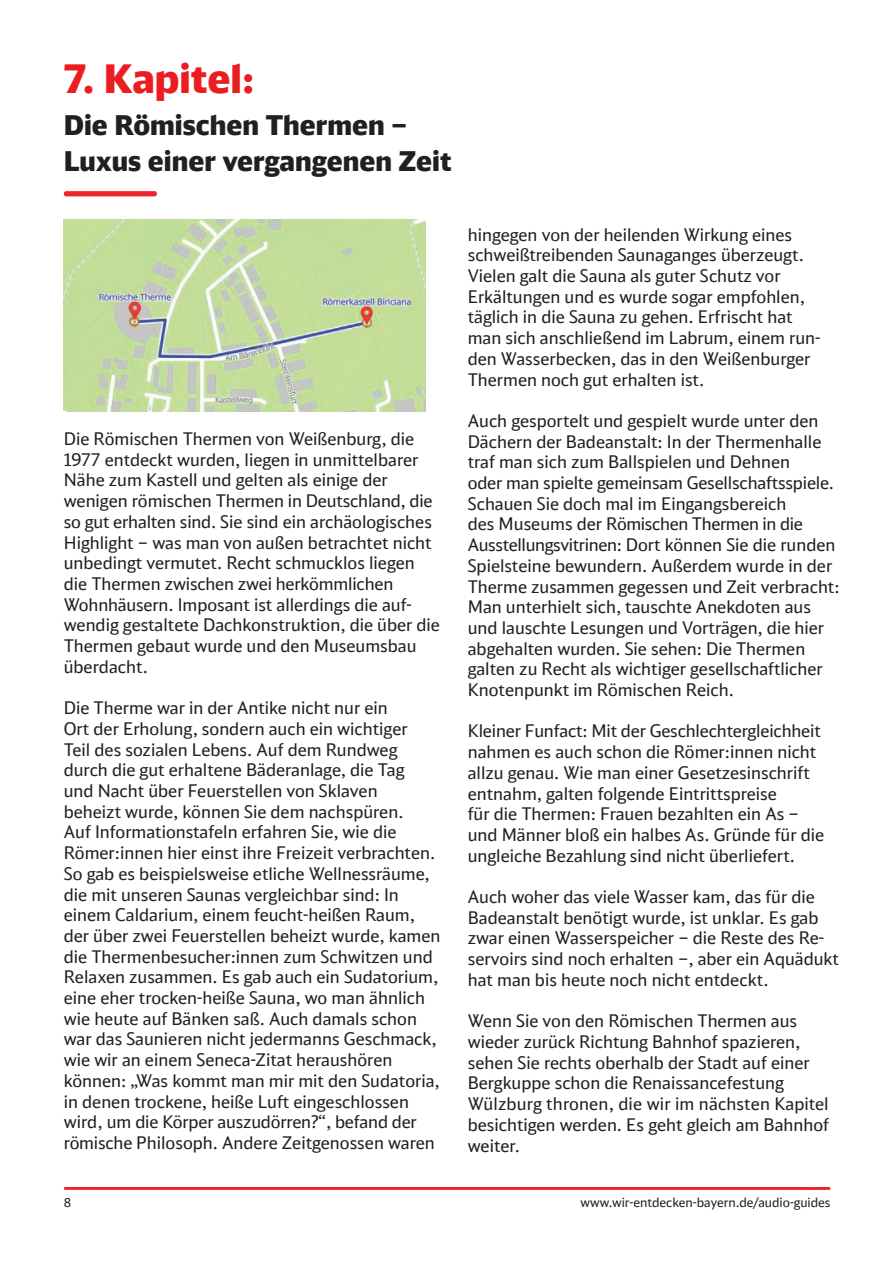
<style>
.page{position:relative;width:893px;height:1263px;background:#fff}
.page>*{position:absolute;margin:0;border:0;box-sizing:border-box;transform-origin:0 0}
.t1{font:900 39px "DB Head";color:#eb1d23}
.t2{font:900 27px/36px "DB Head";color:#231f20}
.t3{font:17.25px/20.7px "DB Head";color:#231f20}
.t4{font:12.75px "DB Head";color:#231f20}
.t5{font:12px "DB Head";color:#231f20}
</style>
<div class="page">
<svg style="left:63px;top:1187px;width:768px;height:3px;background:#ee2b34"></svg>
<svg style="left:63px;top:191px;width:94px;height:5px"></svg>
<img style="left:64px;top:220px;width:361px;height:191px">
<h1 class="t1" style="left:64px;top:53px;width:192px">7. Kapitel:</h1>
<h2 class="t2" style="left:64px;top:106px;width:389px">Die Römischen Thermen –<br>Luxus einer vergangenen Zeit</h2>
<p class="t3" style="left:64px;top:428px;width:378px">Die Römischen Thermen von Weißenburg, die 1977 entdeckt wurden, liegen in unmittelbarer Nähe zum Kastell und gelten als einige der wenigen römischen Thermen in Deutschland, die so gut erhalten sind. Sie sind ein archäologisches Highlight – was man von außen betrachtet nicht unbedingt vermutet. Recht schmucklos liegen die Thermen zwischen zwei herkömmlichen Wohnhäusern. Imposant ist allerdings die auf&shy;wendig gestaltete Dachkonstruktion, die über die Thermen gebaut wurde und den Museumsbau überdacht.</p>
<p class="t3" style="left:64px;top:697px;width:378px">Die Therme war in der Antike nicht nur ein<br>Ort der Erholung, sondern auch ein wichtiger<br>Teil des sozialen Lebens. Auf dem Rundweg durch die gut erhaltene Bäderanlage, die Tag<br>und Nacht über Feuerstellen von Sklaven<br>beheizt wurde, können Sie dem nachspüren.<br>Auf Informationstafeln erfahren Sie, wie die Römer:innen hier einst ihre Freizeit verbrachten.<br>So gab es beispielsweise etliche Wellnessräume, die mit unseren Saunas vergleichbar sind: In einem Caldarium, einem feucht-heißen Raum, der über zwei Feuerstellen beheizt wurde, kamen die Thermenbesucher:innen zum Schwitzen und Relaxen zusammen. Es gab auch ein Sudatorium, eine eher trocken-heiße Sauna, wo man ähnlich wie heute auf Bänken saß. Auch damals schon war das Saunieren nicht jedermanns Geschmack, wie wir an einem Seneca-Zitat heraushören können: „Was kommt man mir mit den Sudatoria, in denen trockene, heiße Luft eingeschlossen wird, um die Körper auszudörren?“, befand der römische Philosoph. Andere Zeitgenossen waren</p>
<p class="t3" style="left:468px;top:224px;width:354px">hingegen von der heilenden Wirkung eines schweißtreibenden Saunaganges überzeugt.<br>Vielen galt die Sauna als guter Schutz vor Erkältungen und es wurde sogar empfohlen, täglich in die Sauna zu gehen. Erfrischt hat man sich anschließend im Labrum, einem run&shy;den Wasserbecken, das in den Weißenburger Thermen noch gut erhalten ist.</p>
<p class="t3" style="left:468px;top:410px;width:373px">Auch gesportelt und gespielt wurde unter den Dächern der Badeanstalt: In der Thermenhalle traf man sich zum Ballspielen und Dehnen<br>oder man spielte gemeinsam Gesellschaftsspiele.<br>Schauen Sie doch mal im Eingangsbereich<br>des Museums der Römischen Thermen in die Ausstellungsvitrinen: Dort können Sie die runden Spielsteine bewundern. Außerdem wurde in der Therme zusammen gegessen und Zeit verbracht:<br>Man unterhielt sich, tauschte Anekdoten aus und lauschte Lesungen und Vorträgen, die hier abgehalten wurden. Sie sehen: Die Thermen galten zu Recht als wichtiger gesellschaftlicher Knotenpunkt im Römischen Reich.</p>
<p class="t3" style="left:468px;top:721px;width:358px">Kleiner Funfact: Mit der Geschlechtergleichheit nahmen es auch schon die Römer:innen nicht allzu genau. Wie man einer Gesetzesinschrift entnahm, galten folgende Eintrittspreise<br>für die Thermen: Frauen bezahlten ein As – und Männer bloß ein halbes As. Gründe für die ungleiche Bezahlung sind nicht überliefert.</p>
<p class="t3" style="left:468px;top:886px;width:373px">Auch woher das viele Wasser kam, das für die Badeanstalt benötigt wurde, ist unklar. Es gab zwar einen Wasserspeicher – die Reste des Re&shy;servoirs sind noch erhalten –, aber ein Aquädukt hat man bis heute noch nicht entdeckt.</p>
<p class="t3" style="left:468px;top:1010px;width:363px">Wenn Sie von den Römischen Thermen aus wieder zurück Richtung Bahnhof spazieren, sehen Sie rechts oberhalb der Stadt auf einer Bergkuppe schon die Renaissancefestung Wülzburg thronen, die wir im nächsten Kapitel besichtigen werden. Es geht gleich am Bahnhof weiter.</p>
<p class="t5" style="left:64px;top:1195px;width:9px">8</p>
<p class="t4" style="left:580px;top:1195px;width:252px">www.wir-entdecken-bayern.de/audio-guides</p>
</div>
